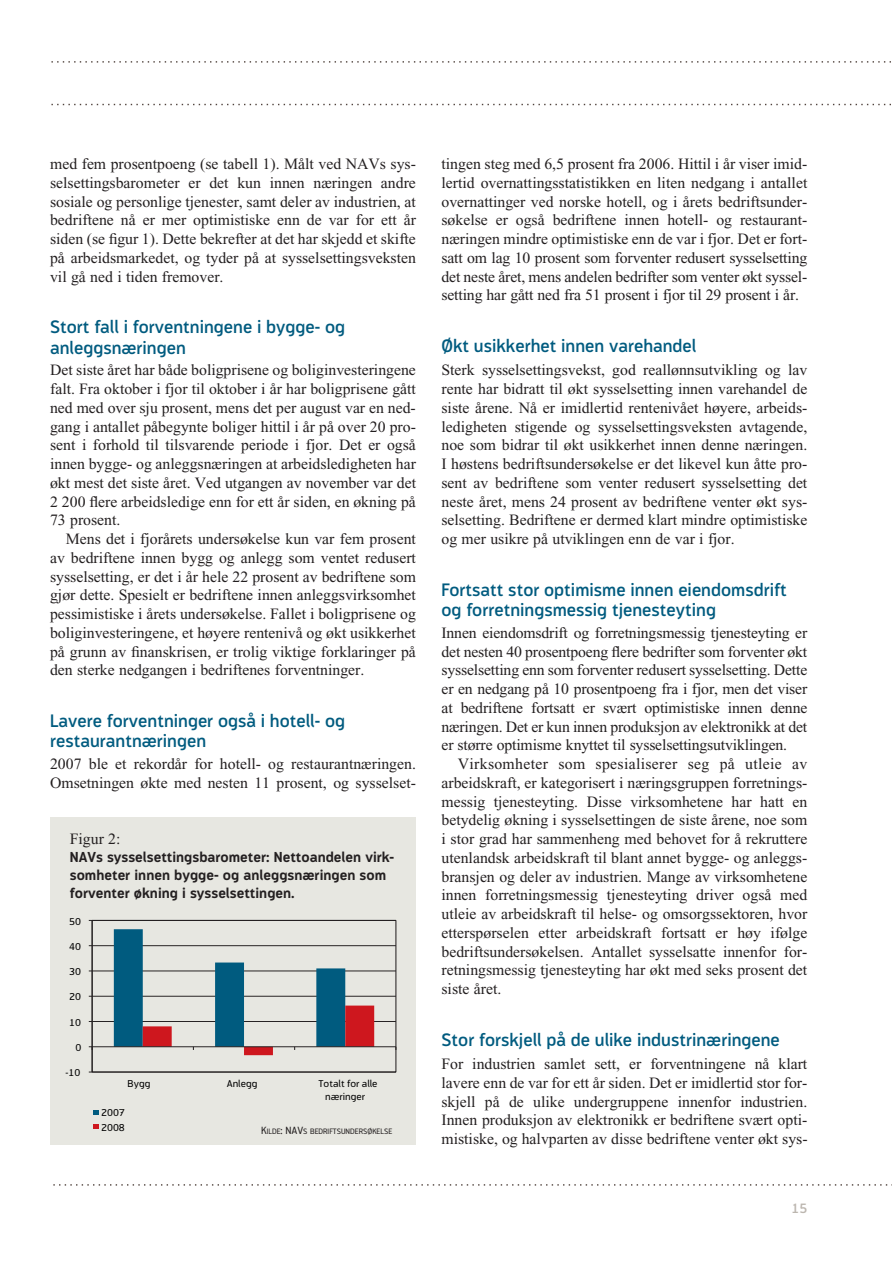
<style>
.page{position:relative;width:893px;height:1263px;background:#fff}
.page>*{position:absolute;margin:0;border:0;box-sizing:border-box;transform-origin:0 0}
.t1{font:600 18px/20.2px "Modus";color:#005b7f}
.t2{font:15.75px/18.8px "Times New Roman";color:#231f20;text-align:justify}
.t3{font:700 14.25px/18px "Modus";color:#231f20}
.t4{font:600 13.5px "Modus";color:#bcb6af}
.t5{font:10.05px/12.6px "Modus";color:#000;text-align:center;scale:1.05 1}
.t6{font:7.8px "Modus";color:#231f20}
.s1{font-size:10.5px}
</style>
<div class="page">
<svg style="left:53px;top:1184px;width:835px;height:2px"></svg>
<svg style="left:51px;top:104px;width:840px;height:1px"></svg>
<svg style="left:51px;top:61px;width:840px;height:2px"></svg>
<div style="left:51px;top:817px;width:365px;height:328px;background:#e7e7e1"></div>
<hr style="left:92px;top:1072px;width:304px;height:1px;background:#231f20">
<hr style="left:92px;top:1021px;width:304px;height:1px;background:#231f20">
<hr style="left:92px;top:996px;width:304px;height:1px;background:#231f20">
<hr style="left:92px;top:971px;width:304px;height:1px;background:#231f20">
<hr style="left:92px;top:945px;width:304px;height:1px;background:#231f20">
<div style="left:92px;top:920px;width:304px;height:152px;border:1px solid #231f20"></div>
<hr style="left:92px;top:920px;width:1px;height:152px;background:#231f20">
<hr style="left:92px;top:1047px;width:304px;height:1px;background:#231f20">
<svg style="left:114px;top:929px;width:260px;height:126px"></svg>
<svg style="left:94px;top:1110px;width:5px;height:5px"></svg>
<svg style="left:94px;top:1124px;width:5px;height:5px"></svg>
<p class="t2" style="left:50px;top:156px;width:367px">med fem prosentpoeng (se tabell 1). Målt ved NAVs sys&shy;selsettingsbarometer er det kun innen næringen andre sosiale og personlige tjenester, samt deler av industrien, at bedriftene nå er mer optimistiske enn de var for ett år siden (se figur 1). Dette bekrefter at det har skjedd et skifte på arbeidsmarkedet, og tyder på at sysselsettingsveksten vil gå ned i tiden fremover.</p>
<p class="t1" style="left:50px;top:318px;width:296px">Stort fall i forventningene i bygge- og anleggsnæringen</p>
<p class="t2" style="left:50px;top:362px;width:367px">Det siste året har både boligprisene og boliginvesteringene falt. Fra oktober i fjor til oktober i år har boligprisene gått ned med over sju prosent, mens det per august var en ned&shy;gang i antallet påbegynte boliger hittil i år på over 20 pro&shy;sent i forhold til tilsvarende periode i fjor. Det er også innen bygge- og anleggsnæringen at arbeidsledigheten har økt mest det siste året. Ved utgangen av november var det 2 200 flere arbeidsledige enn for ett år siden, en økning på 73 prosent.</p>
<p class="t2" style="left:50px;top:531px;width:367px;text-indent:16px">Mens det i fjorårets undersøkelse kun var fem prosent av bedriftene innen bygg og anlegg som ventet redusert sysselsetting, er det i år hele 22 prosent av bedriftene som gjør dette. Spesielt er bedriftene innen anleggsvirksomhet pessimistiske i årets undersøkelse. Fallet i boligprisene og boliginvesteringene, et høyere rentenivå og økt usikkerhet på grunn av finanskrisen, er trolig viktige forklaringer på den sterke nedgangen i bedriftenes forventninger.</p>
<p class="t1" style="left:50px;top:712px;width:296px">Lavere forventninger også i hotell- og restaurantnæringen</p>
<p class="t2" style="left:50px;top:756px;width:367px">2007 ble et rekordår for hotell- og restaurantnæringen.<br>Omsetningen økte med nesten 11 prosent, og sysselset-</p>
<p class="t2" style="left:70px;top:831px;width:52px">Figur 2:</p>
<p class="t3" style="left:70px;top:849px;width:326px">NAVs sysselsettingsbarometer: Nettoandelen virk&shy;somheter innen bygge- og anleggsnæringen som forventer økning i sysselsettingen.</p>
<p class="t5" style="left:69px;top:916px;width:13px">50</p>
<p class="t5" style="left:69px;top:941px;width:13px">40</p>
<p class="t5" style="left:69px;top:966px;width:13px">30</p>
<p class="t5" style="left:69px;top:991px;width:13px">20</p>
<p class="t5" style="left:69px;top:1017px;width:13px">10</p>
<p class="t5" style="left:75px;top:1042px;width:7px">0</p>
<p class="t5" style="left:66px;top:1067px;width:16px">-10</p>
<p class="t5" style="left:128px;top:1078px;width:23px">Bygg</p>
<p class="t5" style="left:227px;top:1078px;width:31px">Anlegg</p>
<p class="t5" style="left:318px;top:1078px;width:58px">Totalt for alle næringer</p>
<p class="t5" style="left:101px;top:1107px;width:24px;line-height:14.2px;text-align:left">2007<br>2008</p>
<p class="t6" style="left:261px;top:1128px;width:133px"><span class="s1">K</span>ILDE<span class="s1">: NAV</span>S BEDRIFTSUNDERSØKELSE</p>
<p class="t2" style="left:441px;top:156px;width:367px">tingen steg med 6,5 prosent fra 2006. Hittil i år viser imid&shy;lertid overnattingsstatistikken en liten nedgang i antallet overnattinger ved norske hotell, og i årets bedriftsunder - søkelse er også bedriftene innen hotell- og restaurant - næringen mindre optimistiske enn de var i fjor. Det er fort&shy;satt om lag 10 prosent som forventer redusert sysselsetting det neste året, mens andelen bedrifter som venter økt syssel&shy;setting har gått ned fra 51 prosent i fjor til 29 prosent i år.</p>
<p class="t1" style="left:441px;top:337px;width:256px">Økt usikkerhet innen varehandel</p>
<p class="t2" style="left:441px;top:362px;width:367px">Sterk sysselsettingsvekst, god reallønnsutvikling og lav rente har bidratt til økt sysselsetting innen varehandel de siste årene. Nå er imidlertid rentenivået høyere, arbeids - ledigheten stigende og sysselsettingsveksten avtagende, noe som bidrar til økt usikkerhet innen denne næringen.<br>I høstens bedriftsundersøkelse er det likevel kun åtte pro&shy;sent av bedriftene som venter redusert sysselsetting det neste året, mens 24 prosent av bedriftene venter økt sys&shy;selsetting. Bedriftene er dermed klart mindre optimistiske og mer usikre på utviklingen enn de var i fjor.</p>
<p class="t1" style="left:441px;top:581px;width:346px">Fortsatt stor optimisme innen eiendomsdrift og forretningsmessig tjenesteyting</p>
<p class="t2" style="left:441px;top:625px;width:367px">Innen eiendomsdrift og forretningsmessig tjenesteyting er det nesten 40 prosentpoeng flere bedrifter som forventer økt sysselsetting enn som forventer redusert sysselsetting. Dette er en nedgang på 10 prosentpoeng fra i fjor, men det viser at bedriftene fortsatt er svært optimistiske innen denne næringen. Det er kun innen produksjon av elektronikk at det er større optimisme knyttet til sysselsettingsutviklingen.</p>
<p class="t2" style="left:441px;top:756px;width:367px;text-indent:16px">Virksomheter som spesialiserer seg på utleie av arbeidskraft, er kategorisert i næringsgruppen forretnings&shy;messig tjenesteyting. Disse virksomhetene har hatt en betydelig økning i sysselsettingen de siste årene, noe som i stor grad har sammenheng med behovet for å rekruttere utenlandsk arbeidskraft til blant annet bygge- og anleggs&shy;bransjen og deler av industrien. Mange av virksomhetene innen forretningsmessig tjenesteyting driver også med utleie av arbeidskraft til helse- og omsorgssektoren, hvor etterspørselen etter arbeidskraft fortsatt er høy ifølge bedriftsundersøkelsen. Antallet sysselsatte innenfor for&shy;retningsmessig tjenesteyting har økt med seks prosent det siste året.</p>
<p class="t1" style="left:441px;top:1031px;width:340px">Stor forskjell på de ulike industrinæringene</p>
<p class="t2" style="left:441px;top:1056px;width:367px">For industrien samlet sett, er forventningene nå klart lavere enn de var for ett år siden. Det er imidlertid stor for&shy;skjell på de ulike undergruppene innenfor industrien.<br>Innen produksjon av elektronikk er bedriftene svært opti&shy;mistiske, og halvparten av disse bedriftene venter økt sys-</p>
<p class="t4" style="left:791px;top:1203px;width:17px">15</p>
</div>
